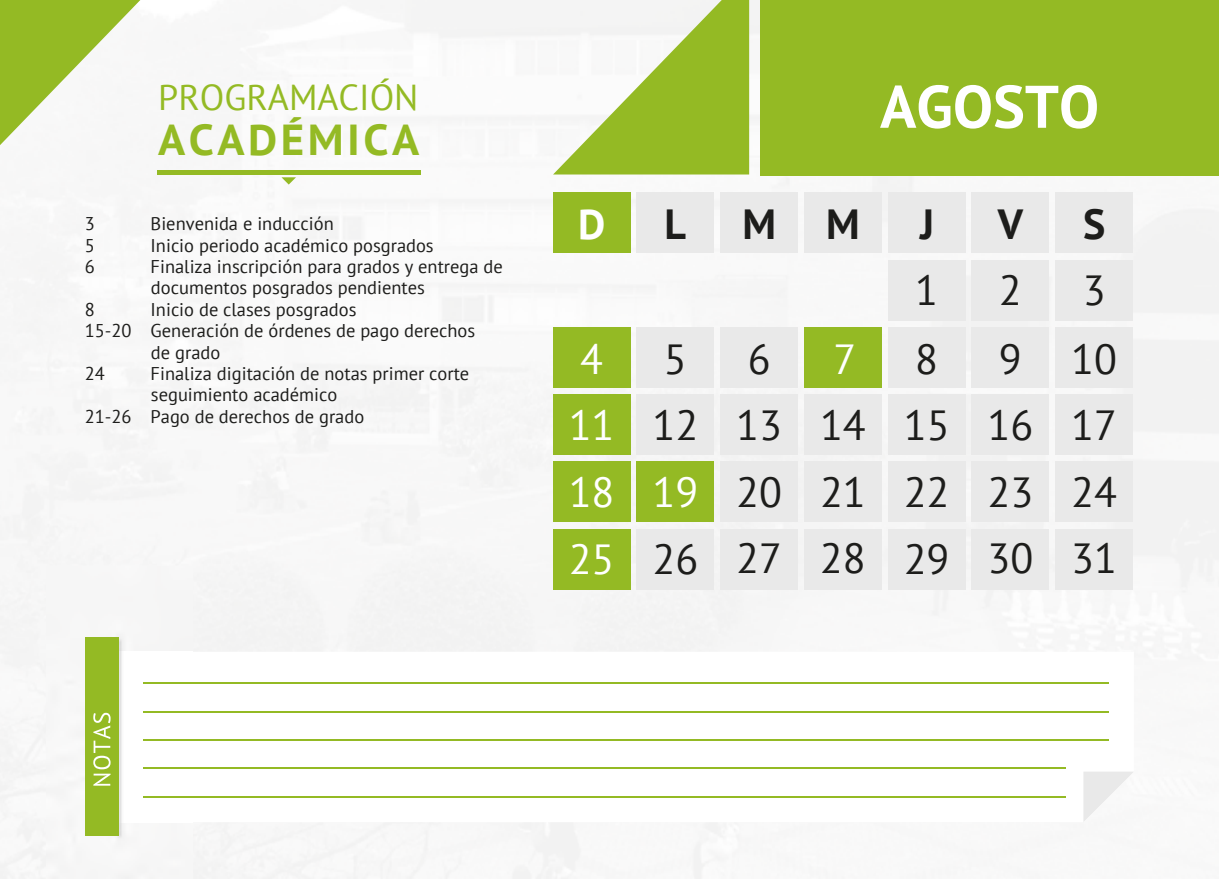
<style>
.page{position:relative;width:1219px;height:879px;background:#fff}
.page>*{position:absolute;margin:0;border:0;box-sizing:border-box;transform-origin:0 0}
.t1{font:700 60px "PT Sans";color:#fff}
.t2{font:700 43.2px "PT Sans";letter-spacing:.075em;color:#94ba24;scale:1.04 1}
.t3{font:42px/66.4px "PT Sans";color:#1d1d1b;text-align:justify}
.t4{font:42px/66.4px "PT Sans";color:#fff}
.t5{font:700 42px "PT Sans";color:#1d1d1b}
.t6{font:700 42px "PT Sans";color:#fff}
.t7{font:36px "PT Sans";color:#94ba24}
.t8{font:18.4px/21.4px "PT Sans";color:#1d1d1b}
.s1{color:#1d1d1b}
</style>
<div class="page">
<img style="left:0;top:0;width:1219px;height:879px">
<div style="left:972px;top:327px;width:77px;height:61px;background:#e9e9e9"></div>
<div style="left:1055px;top:327px;width:78px;height:61px;background:#e9e9e9"></div>
<div style="left:760px;top:0;width:459px;height:176px;background:#94ba24"></div>
<svg style="left:553px;top:0;width:196px;height:174px"></svg>
<svg style="left:0;top:0;width:140px;height:145px"></svg>
<svg style="left:281px;top:177px;width:15px;height:8px"></svg>
<hr style="left:157px;top:170px;width:264px;height:4px;background:#94ba24">
<svg style="left:193px;top:652px;width:941px;height:170px"></svg>
<svg style="left:1083px;top:771px;width:51px;height:51px"></svg>
<div style="left:46px;top:566px;width:147px;height:313px;background:#f6f6f6"></div>
<img style="left:119px;top:652px;width:74px;height:170px">
<div style="left:85px;top:638px;width:34px;height:198px;background:#94ba24"></div>
<hr style="left:144px;top:682px;width:965px;height:2px;background:#94ba24">
<hr style="left:144px;top:711px;width:965px;height:1px;background:#94ba24">
<hr style="left:144px;top:739px;width:965px;height:1px;background:#94ba24">
<hr style="left:144px;top:767px;width:922px;height:2px;background:#94ba24">
<hr style="left:144px;top:796px;width:922px;height:1px;background:#94ba24">
<svg style="left:93px;top:713px;width:18px;height:72px"></svg>
<div style="left:553px;top:193px;width:77px;height:60px;background:#94ba24"></div>
<div style="left:637px;top:193px;width:77px;height:60px;background:#e9e9e9"></div>
<div style="left:720px;top:193px;width:78px;height:60px;background:#e9e9e9"></div>
<div style="left:804px;top:193px;width:77px;height:60px;background:#e9e9e9"></div>
<div style="left:888px;top:193px;width:77px;height:60px;background:#e9e9e9"></div>
<div style="left:972px;top:193px;width:77px;height:60px;background:#e9e9e9"></div>
<div style="left:1055px;top:193px;width:78px;height:60px;background:#e9e9e9"></div>
<div style="left:972px;top:260px;width:77px;height:60px;background:#e9e9e9"></div>
<div style="left:888px;top:260px;width:77px;height:60px;background:#e9e9e9"></div>
<div style="left:1055px;top:260px;width:78px;height:60px;background:#e9e9e9"></div>
<div style="left:553px;top:327px;width:77px;height:61px;background:#94ba24"></div>
<div style="left:637px;top:327px;width:77px;height:61px;background:#e9e9e9"></div>
<div style="left:720px;top:327px;width:78px;height:61px;background:#e9e9e9"></div>
<div style="left:804px;top:327px;width:77px;height:61px;background:#94ba24"></div>
<div style="left:888px;top:327px;width:77px;height:61px;background:#e9e9e9"></div>
<div style="left:553px;top:394px;width:77px;height:61px;background:#94ba24"></div>
<div style="left:637px;top:394px;width:77px;height:61px;background:#e9e9e9"></div>
<div style="left:720px;top:394px;width:78px;height:61px;background:#e9e9e9"></div>
<div style="left:804px;top:394px;width:77px;height:61px;background:#e9e9e9"></div>
<div style="left:888px;top:394px;width:77px;height:61px;background:#e9e9e9"></div>
<div style="left:972px;top:394px;width:77px;height:61px;background:#e9e9e9"></div>
<div style="left:1055px;top:394px;width:78px;height:61px;background:#e9e9e9"></div>
<div style="left:553px;top:461px;width:77px;height:61px;background:#94ba24"></div>
<div style="left:637px;top:461px;width:77px;height:61px;background:#94ba24"></div>
<div style="left:720px;top:461px;width:78px;height:61px;background:#e9e9e9"></div>
<div style="left:804px;top:461px;width:77px;height:61px;background:#e9e9e9"></div>
<div style="left:888px;top:461px;width:77px;height:61px;background:#e9e9e9"></div>
<div style="left:972px;top:461px;width:77px;height:61px;background:#e9e9e9"></div>
<div style="left:1055px;top:461px;width:78px;height:61px;background:#e9e9e9"></div>
<div style="left:553px;top:529px;width:77px;height:60px;background:#94ba24"></div>
<div style="left:637px;top:529px;width:77px;height:60px;background:#e9e9e9"></div>
<div style="left:720px;top:529px;width:78px;height:60px;background:#e9e9e9"></div>
<div style="left:804px;top:529px;width:77px;height:60px;background:#e9e9e9"></div>
<div style="left:888px;top:529px;width:77px;height:60px;background:#e9e9e9"></div>
<div style="left:972px;top:529px;width:77px;height:60px;background:#e9e9e9"></div>
<div style="left:1055px;top:529px;width:78px;height:60px;background:#e9e9e9"></div>
<h3 class="t7" style="left:158px;top:74px;width:262px">PROGRAMACIÓN</h3>
<h2 class="t2" style="left:158px;top:111px;width:252px">ACADÉMICA</h2>
<p class="t8" style="left:85px;top:213px;width:12px">3</p>
<p class="t8" style="left:151px;top:213px;width:185px">Bienvenida e inducción</p>
<p class="t8" style="left:85px;top:234px;width:12px">5</p>
<p class="t8" style="left:151px;top:234px;width:285px">Inicio periodo académico posgrados</p>
<p class="t8" style="left:85px;top:255px;width:12px">6</p>
<p class="t8" style="left:151px;top:255px;width:354px">Finaliza inscripción para grados y entrega de documentos posgrados pendientes</p>
<p class="t8" style="left:85px;top:298px;width:12px">8</p>
<p class="t8" style="left:151px;top:298px;width:207px">Inicio de clases posgrados</p>
<p class="t8" style="left:85px;top:320px;width:392px">15-20 Generación de órdenes de pago derechos</p>
<p class="t8" style="left:151px;top:341px;width:71px">de grado</p>
<p class="t8" style="left:85px;top:362px;width:22px">24</p>
<p class="t8" style="left:151px;top:362px;width:320px">Finaliza digitación de notas primer corte</p>
<p class="t8" style="left:151px;top:384px;width:188px">seguimiento académico</p>
<p class="t8" style="left:85px;top:405px;width:281px">21-26 Pago de derechos de grado</p>
<h1 class="t1" style="left:880px;top:67px;width:221px">AGOSTO</h1>
<h3 class="t6" style="left:578px;top:196px;width:29px">D</h3>
<h3 class="t5" style="left:665px;top:196px;width:23px">L</h3>
<h3 class="t5" style="left:742px;top:196px;width:119px">M M</h3>
<h3 class="t5" style="left:920px;top:196px;width:16px">J</h3>
<h3 class="t5" style="left:998px;top:196px;width:27px">V</h3>
<h3 class="t5" style="left:1083px;top:196px;width:24px">S</h3>
<h3 class="t3" style="left:999px;top:256px;width:24px">2</h3>
<h3 class="t3" style="left:915px;top:256px;width:24px">1</h3>
<h3 class="t3" style="left:1083px;top:256px;width:24px">3</h3>
<h3 class="t4" style="left:580px;top:325px;width:24px">4</h3>
<h3 class="t4" style="left:569px;top:325px;width:131px;text-indent:95px"><span class="s1">5<br></span>11 <span class="s1">12<br></span>18 19<br>25 <span class="s1">26</span></h3>
<h3 class="t3" style="left:736px;top:325px;width:382px;text-indent:263px">9 10<br>13 14 15 16 17<br>20 21 22 23 24<br>27 28</h3>
<h3 class="t3" style="left:748px;top:325px;width:24px">6</h3>
<h3 class="t4" style="left:833px;top:325px;width:24px">7</h3>
<h3 class="t3" style="left:915px;top:325px;width:24px">8</h3>
<h3 class="t3" style="left:904px;top:524px;width:215px">29 30 31</h3>
</div>
